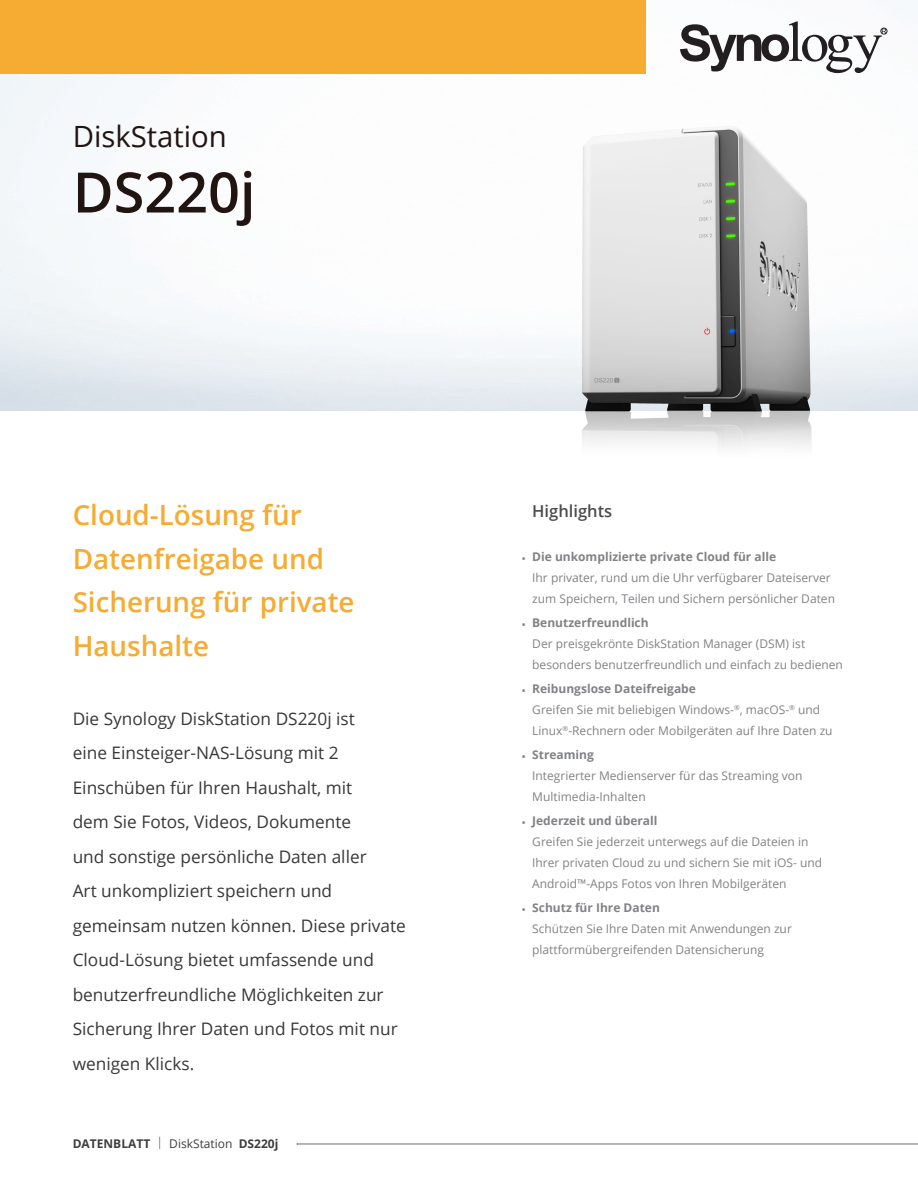
<style>
.page{position:relative;width:918px;height:1188px;background:#fff}
.page>*{position:absolute;margin:0;border:0;box-sizing:border-box;transform-origin:0 0}
.Model_Name{font:600 55.8px "Open Sans";color:#211512}
.Product_Type{font:29.25px "Open Sans";color:#211512}
.Introduction_Title{font:600 27.75px/43.5px "Open Sans";color:#f6ab32}
.Introduction{font:17.25px/34.5px "Open Sans";color:#383839}
.Selling_Title{font:600 16.5px "Open Sans";color:#4b4c4d}
.t1{font:12px/21px "Open Sans";color:#808285}
.t2{font:700 12px "Open Sans";color:#3e3e3f}
.s1{font-weight:300}
.s2{font-weight:400}
.s3{font-weight:700}
</style>
<div class="page">
<img style="left:0;top:73px;width:512px;height:183px">
<div style="left:0;top:0;width:645px;height:73px;background:#f6ab32"></div>
<svg style="left:680px;top:21px;width:207px;height:52px"></svg>
<hr style="left:297px;top:1144px;width:621px;height:1px;background:#6c6d70">
<img style="left:577px;top:126px;width:237px;height:322px">
<p class="Product_Type" style="left:73px;top:117px;width:156px">DiskStation</p>
<p class="Model_Name" style="left:73px;top:154px;width:184px">DS220j</p>
<p class="Introduction_Title" style="left:73px;top:493px;width:283px">Cloud-Lösung für<br>Datenfreigabe und<br>Sicherung für private<br>Haushalte</p>
<p class="Introduction" style="left:73px;top:701px;width:335px">Die Synology DiskStation DS220j ist<br>eine Einsteiger-NAS-Lösung mit 2<br>Einschüben für Ihren Haushalt, mit<br>dem Sie Fotos, Videos, Dokumente<br>und sonstige persönliche Daten aller<br>Art unkompliziert speichern und gemeinsam nutzen können. Diese private Cloud-Lösung bietet umfassende und benutzerfreundliche Möglichkeiten zur Sicherung Ihrer Daten und Fotos mit nur wenigen Klicks.</p>
<p class="t2" style="left:73px;top:1135px;width:207px">DATENBLATT <span class="s1">|</span> <span class="s2">DiskStation</span> DS220j</p>
<p class="Selling_Title" style="left:532px;top:499px;width:82px">Highlights</p>
<p class="t1" style="left:532px;top:546px;width:304px;text-indent:-11px">• <span class="s3">Die unkomplizierte private Cloud für alle<br></span>Ihr privater, rund um die Uhr verfügbarer Dateiserver zum Speichern, Teilen und Sichern persönlicher Daten</p>
<p class="t1" style="left:532px;top:612px;width:312px;text-indent:-11px">• <span class="s3">Benutzerfreundlich<br></span>Der preisgekrönte DiskStation Manager (DSM) ist besonders benutzerfreundlich und einfach zu bedienen</p>
<p class="t1" style="left:532px;top:678px;width:302px;text-indent:-11px">• <span class="s3">Reibungslose Dateifreigabe<br></span>Greifen Sie mit beliebigen Windows-<sup>®</sup>, macOS-<sup>®</sup> und<br>Linux<sup>®</sup>-Rechnern oder Mobilgeräten auf Ihre Daten zu</p>
<p class="t1" style="left:532px;top:744px;width:272px;text-indent:-11px">• <span class="s3">Streaming<br></span>Integrierter Medienserver für das Streaming von<br>Multimedia-Inhalten</p>
<p class="t1" style="left:532px;top:810px;width:291px;text-indent:-11px">• <span class="s3">Jederzeit und überall<br></span>Greifen Sie jederzeit unterwegs auf die Dateien in Ihrer privaten Cloud zu und sichern Sie mit iOS- und Android™-Apps Fotos von Ihren Mobilgeräten</p>
<p class="t1" style="left:532px;top:897px;width:261px;text-indent:-11px">• <span class="s3">Schutz für Ihre Daten<br></span>Schützen Sie Ihre Daten mit Anwendungen zur plattformübergreifenden Datensicherung</p>
</div>
